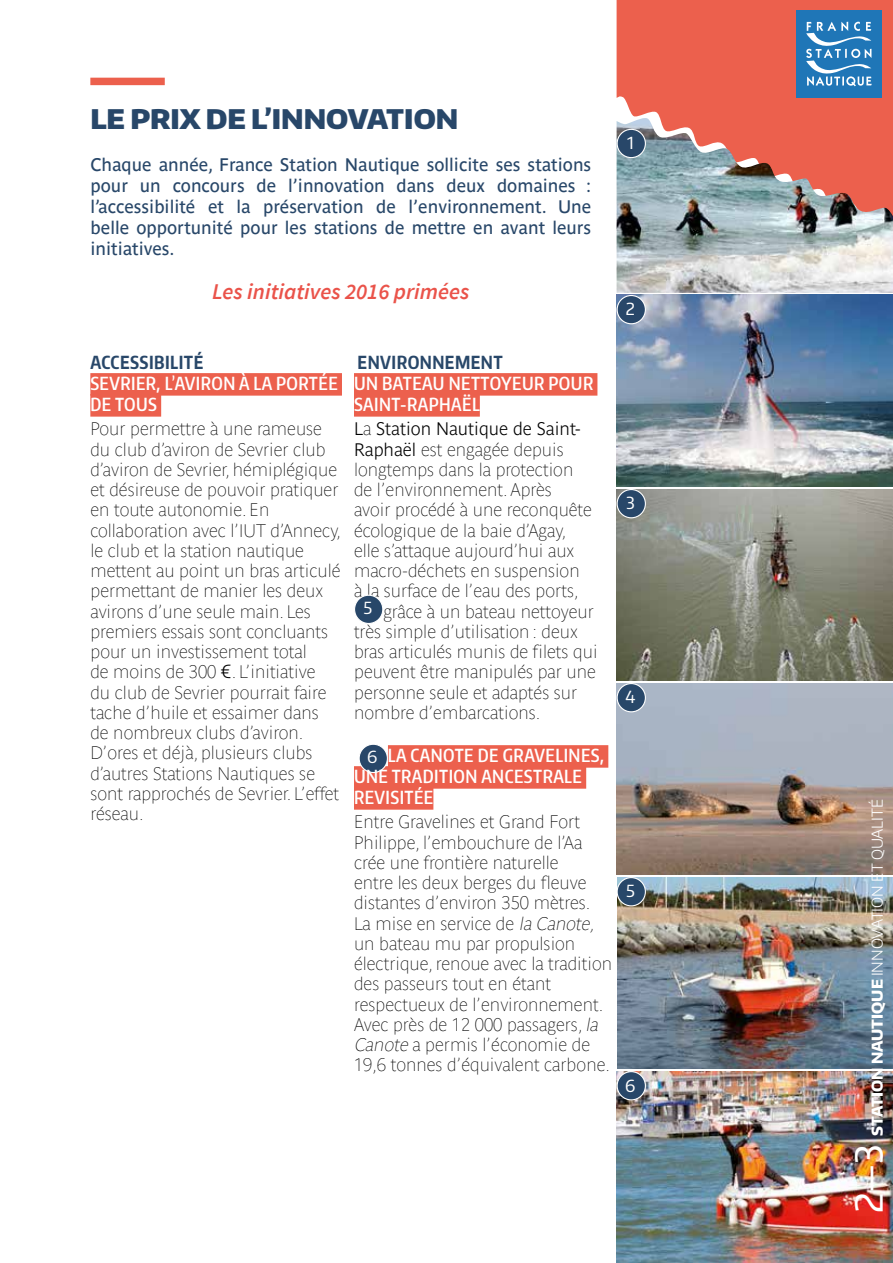
<style>
.page{position:relative;width:893px;height:1263px;background:#fff}
.page>*{position:absolute;margin:0;border:0;box-sizing:border-box;transform-origin:0 0}
.t1{font:37.5px "Encode Sans";color:#fff}
.t2{font:900 27px "Encode Sans";color:#284769}
.t3{font:italic 600 22.5px "Source Sans Pro";color:#ea534a}
.t4{font:18px/20.2px "Parisine Clair";color:#000}
.t5{font:18px/21px "Parisine";color:#284769;text-align:justify}
.t6{font:600 18px/21px "Encode Sans Compressed";letter-spacing:.025em;color:#fff}
.t7{font:700 18px "Encode Sans Compressed";letter-spacing:.025em;color:#284769}
.t8{font:700 18px "Parisine Clair";color:#000}
.t9{font:16.65px "Encode Sans";color:#fff}
.t10{font:300 15px "Encode Sans";color:#fff}
.s1{font-family:"Encode Sans";font-weight:300}
.s2{font-weight:400}
.s3{font-weight:700}
.s4{font-family:"Encode Sans";font-weight:400;font-size:16.65px}
.s5{font-style:italic}
.s6{font-weight:800}
</style>
<div class="page">
<img style="left:617px;top:295px;width:276px;height:192px">
<div style="left:617px;top:295px;width:28px;height:29px;background:#284769;border-radius:50%"></div>
<div style="left:617px;top:295px;width:29px;height:29px;border:1px solid #fff;border-radius:50%"></div>
<div style="left:617px;top:0;width:276px;height:118px;background:#ec604d"></div>
<img style="left:617px;top:118px;width:276px;height:175px">
<img style="left:617px;top:489px;width:276px;height:192px">
<div style="left:617px;top:489px;width:28px;height:29px;background:#284769;border-radius:50%"></div>
<div style="left:617px;top:489px;width:29px;height:29px;border:1px solid #fff;border-radius:50%"></div>
<img style="left:617px;top:683px;width:276px;height:192px">
<div style="left:617px;top:684px;width:28px;height:28px;background:#284769;border-radius:50%"></div>
<div style="left:617px;top:683px;width:29px;height:29px;border:1px solid #fff;border-radius:50%"></div>
<div style="left:90px;top:78px;width:75px;height:7px;background:#ec604d"></div>
<div style="left:617px;top:129px;width:28px;height:29px;background:#284769;border-radius:50%"></div>
<div style="left:617px;top:129px;width:29px;height:29px;border:1px solid #fff;border-radius:50%"></div>
<div style="left:90px;top:373px;width:252px;height:23px;background:#ec604d"></div>
<div style="left:90px;top:394px;width:71px;height:23px;background:#ec604d"></div>
<div style="left:796px;top:10px;width:86px;height:88px;background:#1f76b7"></div>
<svg style="left:806px;top:22px;width:66px;height:64px"></svg>
<div style="left:354px;top:373px;width:243px;height:23px;background:#ec604d"></div>
<div style="left:354px;top:394px;width:126px;height:23px;background:#ec604d"></div>
<div style="left:388px;top:745px;width:220px;height:23px;background:#ec604d"></div>
<div style="left:354px;top:766px;width:232px;height:23px;background:#ec604d"></div>
<div style="left:354px;top:787px;width:79px;height:23px;background:#ec604d"></div>
<div style="left:355px;top:595px;width:28px;height:28px;background:#284769;border-radius:50%"></div>
<div style="left:354px;top:595px;width:29px;height:29px;border:1px solid #fff;border-radius:50%"></div>
<div style="left:359px;top:744px;width:28px;height:28px;background:#284769;border-radius:50%"></div>
<div style="left:359px;top:744px;width:29px;height:29px;border:1px solid #fff;border-radius:50%"></div>
<img style="left:617px;top:877px;width:276px;height:192px">
<div style="left:617px;top:878px;width:28px;height:28px;background:#284769;border-radius:50%"></div>
<div style="left:617px;top:877px;width:29px;height:29px;border:1px solid #fff;border-radius:50%"></div>
<img style="left:617px;top:1071px;width:276px;height:192px">
<div style="left:617px;top:1072px;width:28px;height:28px;background:#284769;border-radius:50%"></div>
<div style="left:617px;top:1071px;width:29px;height:29px;border:1px solid #fff;border-radius:50%"></div>
<h2 class="t2" style="left:90px;top:101px;width:370px">LE PRIX DE L’INNOVATION</h2>
<p class="t5" style="left:90px;top:154px;width:502px">Chaque année, France Station Nautique sollicite ses stations pour un concours de l’innovation dans deux domaines : l’accessibilité et la préservation de l’environnement. Une belle opportunité pour les stations de mettre en avant leurs initiatives.</p>
<p class="t3" style="left:212px;top:278px;width:259px">Les initiatives 2016 primées</p>
<p class="t7" style="left:90px;top:351px;width:114px">ACCESSIBILITÉ</p>
<p class="t6" style="left:90px;top:373px;width:249px">SEVRIER, L’AVIRON À LA PORTÉE<br>DE TOUS</p>
<p class="t4" style="left:90px;top:419px;width:252px">Pour permettre à une rameuse du club d’aviron de Sevrier club d’aviron de Sevrier, hémiplégique et désireuse de pouvoir pratiquer en toute autonomie. En collaboration avec l’IUT d’Annecy, le club et la station nautique mettent au point un bras articulé permettant de manier les deux avirons d’une seule main. Les premiers essais sont concluants pour un investissement total<br>de moins de 300 <span class="s1">€</span>. L’initiative<br>du club de Sevrier pourrait faire tache d’huile et essaimer dans de nombreux clubs d’aviron.<br>D’ores et déjà, plusieurs clubs d’autres Stations Nautiques se sont rapprochés de Sevrier. L’effet réseau.</p>
<p class="t7" style="left:358px;top:351px;width:147px">ENVIRONNEMENT</p>
<p class="t6" style="left:354px;top:373px;width:241px">UN BATEAU NETTOYEUR POUR<br>SAINT-RAPHAËL</p>
<p class="t8" style="left:354px;top:419px;width:228px">L<span class="s2">a</span> Station Nautique de Saint-</p>
<p class="t4" style="left:354px;top:439px;width:211px"><span class="s3">Raphaël</span> est engagée depuis</p>
<p class="t4" style="left:354px;top:459px;width:221px">longtemps dans la protection</p>
<p class="t4" style="left:354px;top:480px;width:199px">de l’environnement. Après</p>
<p class="t4" style="left:354px;top:500px;width:240px">avoir procédé à une reconquête</p>
<p class="t4" style="left:354px;top:520px;width:214px">écologique de la baie d’Agay,</p>
<p class="t4" style="left:354px;top:540px;width:222px">elle s’attaque aujourd’hui aux</p>
<p class="t4" style="left:354px;top:561px;width:227px">macro-déchets en suspension</p>
<p class="t4" style="left:354px;top:581px;width:226px">à la surface de l’eau des ports,</p>
<p class="t4" style="left:363px;top:601px;width:232px"><sup>5</sup> grâce à un bateau nettoyeur</p>
<p class="t4" style="left:354px;top:621px;width:225px">très simple d’utilisation : deux</p>
<p class="t4" style="left:354px;top:642px;width:245px">bras articulés munis de filets qui</p>
<p class="t4" style="left:354px;top:662px;width:243px">peuvent être manipulés par une</p>
<p class="t4" style="left:354px;top:682px;width:225px">personne seule et adaptés sur</p>
<p class="t4" style="left:354px;top:702px;width:188px">nombre d’embarcations.</p>
<p class="t6" style="left:354px;top:745px;width:252px;text-indent:13px"><span class="s4">6</span> LA CANOTE DE GRAVELINES,<br>UNE TRADITION ANCESTRALE<br>REVISITÉE</p>
<p class="t4" style="left:354px;top:812px;width:260px">Entre Gravelines et Grand Fort<br>Philippe, l’embouchure de l’Aa crée une frontière naturelle<br>entre les deux berges du fleuve distantes d’environ 350 mètres.<br>La mise en service de <span class="s5">la Canote, </span>un bateau mu par propulsion électrique, renoue avec la tradition des passeurs tout en étant respectueux de l’environnement.<br>Avec près de 12 000 passagers, <span class="s5">la<br>Canote</span> a permis l’économie de<br>19,6 tonnes d’équivalent carbone.</p>
<p class="t9" style="left:627px;top:131px;width:8px">1</p>
<p class="t9" style="left:626px;top:298px;width:11px">2</p>
<p class="t9" style="left:626px;top:492px;width:10px">3</p>
<p class="t9" style="left:625px;top:686px;width:12px">4</p>
<p class="t9" style="left:626px;top:880px;width:10px">5</p>
<p class="t9" style="left:625px;top:1075px;width:12px">6</p>
<p class="t10" style="left:867px;top:1135px;width:338px;rotate:-90deg"><span class="s6">Station Nautique</span> INN OVATION ET QUALITé</p>
<h1 class="t1" style="left:844px;top:1213px;width:70px;rotate:-90deg">2—3</h1>
</div>
